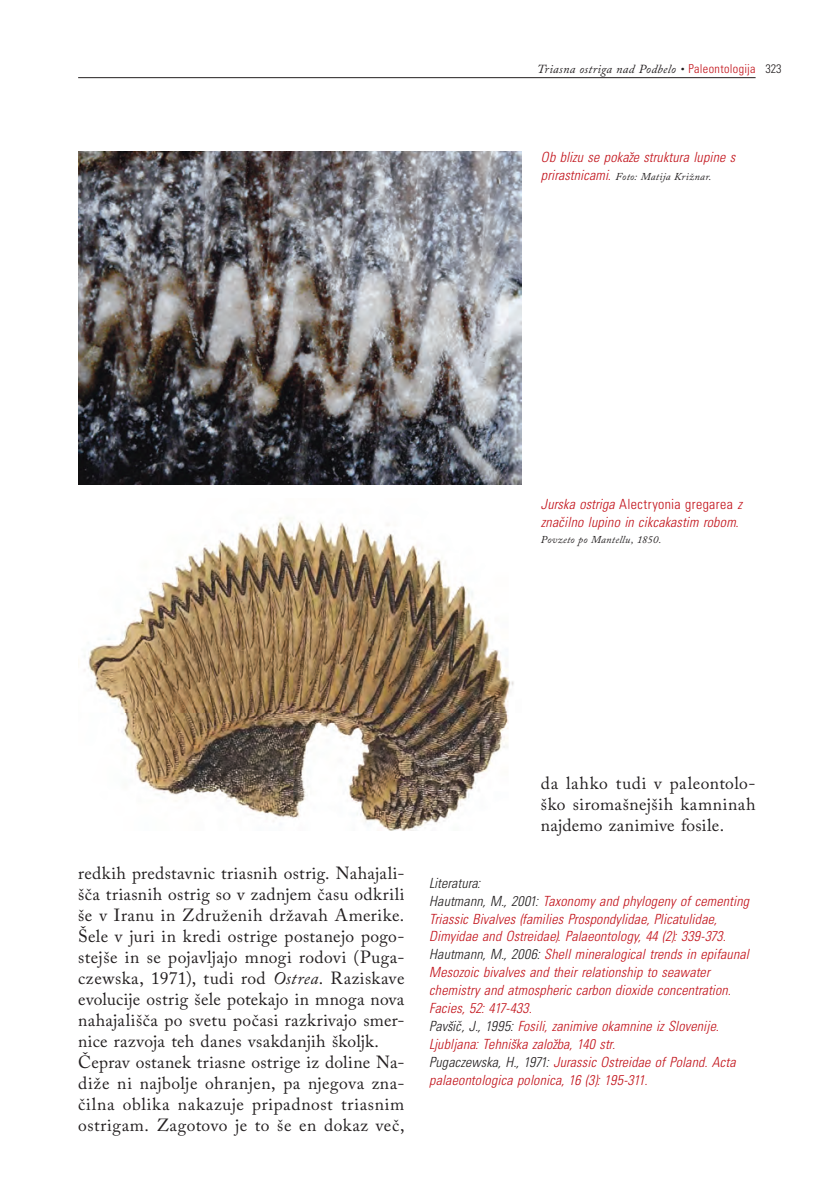
<style>
.page{position:relative;width:834px;height:1192px;background:#fff}
.page>*{position:absolute;margin:0;border:0;box-sizing:border-box;transform-origin:0 0}
.t1{font:17.5px/21px "Adobe Caslon Pro";letter-spacing:.025em;color:#231f20}
.t2{font:italic 300 condensed 14px/17.8px "Univers";letter-spacing:.01em;color:#c2121a}
.t3{font:italic 12.25px "Adobe Caslon Pro";letter-spacing:.025em;color:#231f20}
.t4{font:italic 10.5px "Adobe Caslon Pro";letter-spacing:.03em;color:#231f20}
.s1{font-family:"Univers";font-weight:300;font-style:normal;font-stretch:condensed;color:#c2121a}
.s2{font-family:"Univers";font-weight:300;font-style:normal;font-stretch:condensed}
.s3{font-family:"Univers";font-weight:300;font-stretch:condensed;font-size:14px;color:#c2121a}
.s4{font-style:normal}
.s5{font-style:italic}
.s6{color:#231f20}
</style>
<div class="page">
<hr style="left:78px;top:77px;width:677px;height:1px;background:#231f20">
<img style="left:78px;top:151px;width:443px;height:333px">
<img style="left:84px;top:517px;width:430px;height:314px">
<p class="t3" style="left:537px;top:61px;width:246px">Triasna ostriga nad Podbelo • <span class="s1">Paleontologija</span> <span class="s2">323</span></p>
<p class="t2" style="left:541px;top:148px;width:196px">Ob blizu se pokaže struktura lupine s</p>
<p class="t4" style="left:541px;top:170px;width:172px"><span class="s3">prirastnicami.</span> Foto: Matija Križnar.</p>
<p class="t2" style="left:541px;top:495px;width:202px">Jurska ostriga <span class="s4">Alectryonia gregarea</span> z znaËilno lupino in cikcakastim robom.</p>
<p class="t4" style="left:541px;top:533px;width:122px">Povzeto po Mantellu, 1850.</p>
<p class="t1" style="left:78px;top:862px;width:328px">redkih predstavnic triasnih ostrig. Nahajali&shy;šča triasnih ostrig so v zadnjem času odkrili še v Iranu in Združenih državah Amerike.<br>Šele v juri in kredi ostrige postanejo pogo&shy;stejše in se pojavljajo mnogi rodovi (Puga&shy;czewska, 1971), tudi rod <span class="s5">Ostrea</span>. Raziskave evolucije ostrig šele potekajo in mnoga nova nahajališča po svetu počasi razkrivajo smer&shy;nice razvoja teh danes vsakdanjih školjk.<br>Čeprav ostanek triasne ostrige iz doline Na&shy;diže ni najbolje ohranjen, pa njegova zna&shy;čilna oblika nakazuje pripadnost triasnim ostrigam. Zagotovo je to še en dokaz več,</p>
<p class="t1" style="left:541px;top:773px;width:216px;text-align:justify">da lahko tudi v paleontolo&shy;ško siromašnejših kamninah najdemo zanimive fosile.</p>
<p class="t2" style="left:429px;top:873px;width:321px"><span class="s6">Literatura:<br>Hautmann, M., 2001:</span> Taxonomy and phylogeny of cementing Triassic Bivalves (families Prospondylidae, Plicatulidae, Dimyidae and Ostreidae). Palaeontology, 44 (2): 339-373.<br><span class="s6">Hautmann, M., 2006:</span> Shell mineralogical trends in epifaunal Mesozoic bivalves and their relationship to seawater chemistry and atmospheric carbon dioxide concentration.<br>Facies, 52: 417-433.<br><span class="s6">PavšiË, J., 1995:</span> Fosili, zanimive okamnine iz Slovenije.<br>Ljubljana: Tehniška založba, 140 str.<br><span class="s6">Pugaczewska, H., 1971:</span> Jurassic Ostreidae of Poland. Acta palaeontologica polonica, 16 (3): 195-311.</p>
</div>
